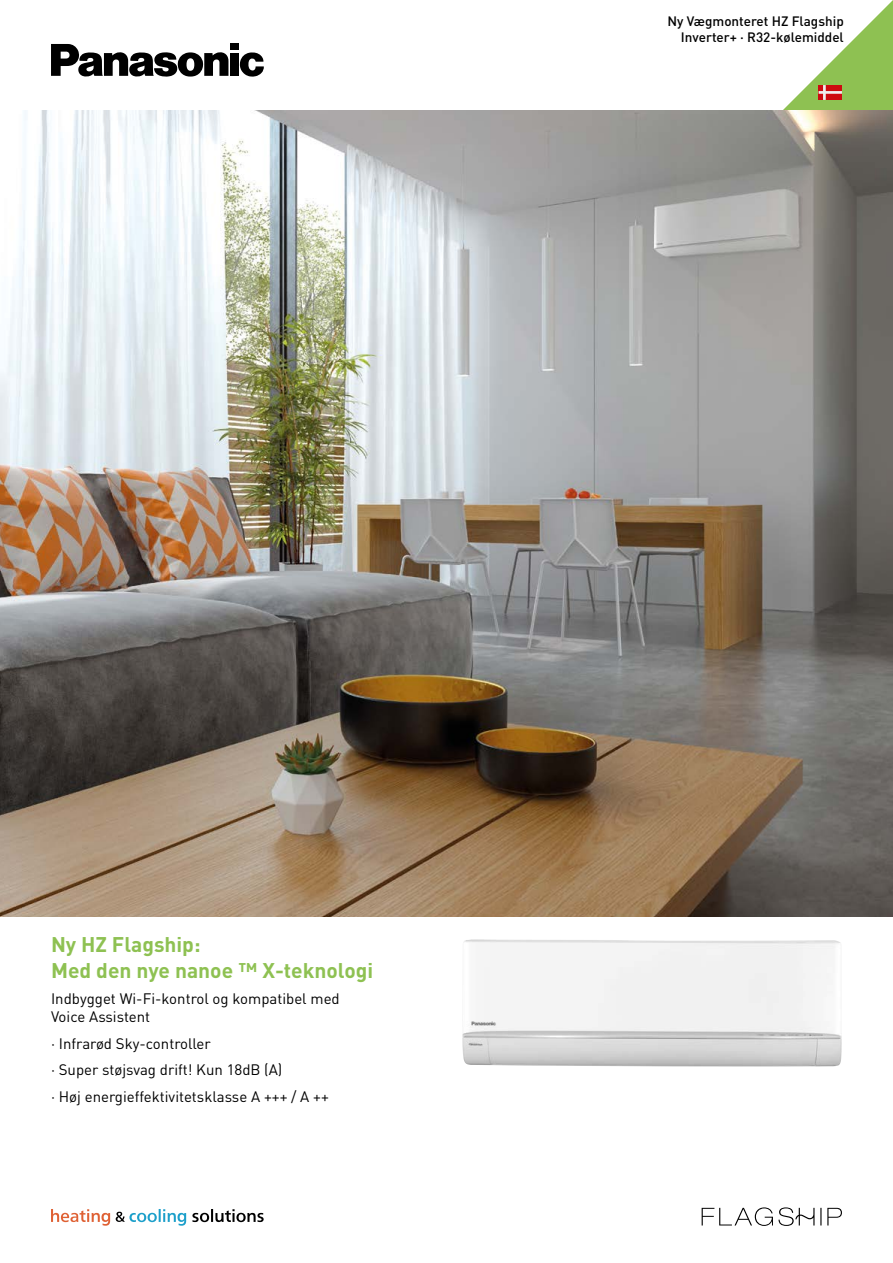
<style>
.page{position:relative;width:893px;height:1263px;background:#fff}
.page>*{position:absolute;margin:0;border:0;box-sizing:border-box;transform-origin:0 0}
.t1{font:700 21px/25.2px "DIN";color:#8ec152}
.t2{font:15px/26.5px "DIN";color:#000}
.t3{font:500 13.5px/16.2px "DIN";color:#000;text-align:right}
</style>
<div class="page">
<img style="left:462px;top:939px;width:380px;height:128px">
<img style="left:0;top:111px;width:893px;height:805px">
<svg style="left:240px;top:52px;width:24px;height:25px"></svg>
<div style="left:230px;top:44px;width:9px;height:6px;background:#000"></div>
<div style="left:230px;top:53px;width:9px;height:23px;background:#000"></div>
<svg style="left:51px;top:44px;width:177px;height:33px"></svg>
<svg style="left:192px;top:1209px;width:72px;height:13px"></svg>
<svg style="left:116px;top:1209px;width:70px;height:17px"></svg>
<svg style="left:51px;top:1209px;width:59px;height:17px"></svg>
<svg style="left:702px;top:1207px;width:140px;height:19px"></svg>
<svg style="left:782px;top:0;width:111px;height:111px"></svg>
<p class="t3" style="left:667px;top:13px;width:178px">Ny Vægmonteret HZ Flagship<br>Inverter+ · R32-kølemiddel</p>
<h1 class="t1" style="left:51px;top:931px;width:324px">Ny HZ Flagship:<br>Med den nye nanoe ™ X-teknologi</h1>
<p class="t2" style="left:51px;top:989px;width:290px;line-height:18px">Indbygget Wi-Fi-kontrol og kompatibel med<br>Voice Assistent</p>
<p class="t2" style="left:51px;top:1029px;width:279px">· Infrarød Sky-controller<br>· Super støjsvag drift! Kun 18dB (A)<br>· Høj energieffektivitetsklasse A +++ / A ++</p>
</div>
